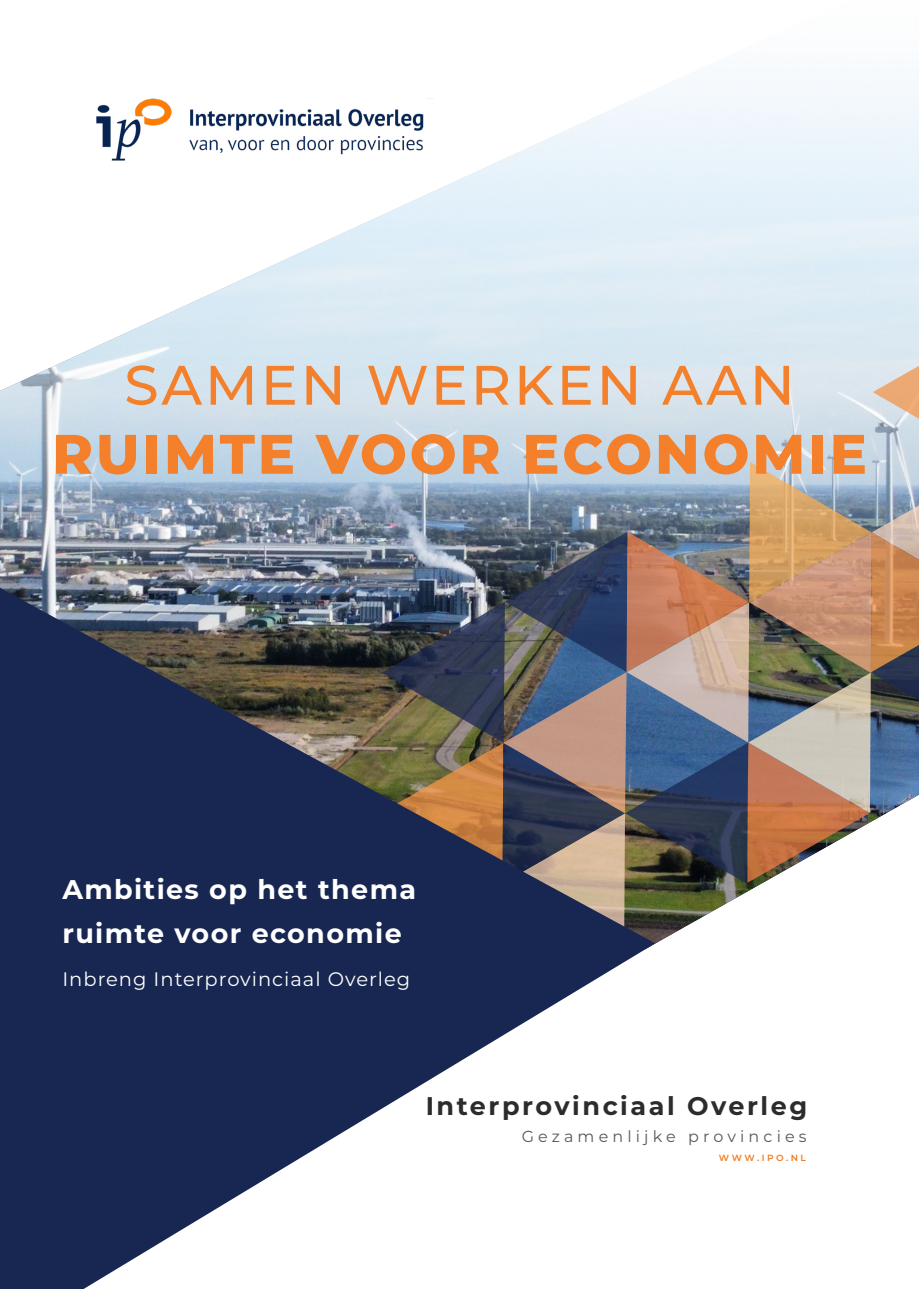
<style>
.page{position:relative;width:919px;height:1289px;background:#fff}
.page>*{position:absolute;margin:0;border:0;box-sizing:border-box;transform-origin:0 0}
.t1{font:800 55.5px "Montserrat";letter-spacing:.05em;color:#f4802b}
.t2{font:500 55.5px "Montserrat";letter-spacing:.05em;color:#f4802b}
.t3{font:700 27px "Montserrat";letter-spacing:.05em;color:#fff}
.t4{font:700 25.5px "Montserrat";letter-spacing:.1em;color:#2b2c2c}
.t5{font:19.5px "Montserrat";letter-spacing:.05em;color:#fff}
.t6{font:15.9px "Montserrat";letter-spacing:.26em;color:#57585a}
.t7{font:600 9px "Montserrat";letter-spacing:.28em;color:#f47b21}
</style>
<div class="page">
<img style="left:0;top:84px;width:918px;height:504px">
<img style="left:381px;top:322px;width:537px;height:622px">
<svg style="left:0;top:588px;width:655px;height:700px;fill:#182752"></svg>
<img style="left:90px;top:95px;width:343px;height:74px">
<p class="t2" style="left:124px;top:346px;width:672px">SAMEN WERKEN AAN</p>
<p class="t1" style="left:52px;top:413px;width:816px">RUIMTE VOOR ECONOMIE</p>
<p class="t3" style="left:62px;top:870px;width:355px">Ambities op het thema</p>
<p class="t3" style="left:62px;top:913px;width:341px">ruimte voor economie</p>
<p class="t5" style="left:62px;top:965px;width:349px">Inbreng Interprovinciaal Overleg</p>
<p class="t4" style="left:425px;top:1087px;width:383px">Interprovinciaal Overleg</p>
<p class="t7" style="left:718px;top:1151px;width:89px">WWW.IPO.NL</p>
<p class="t6" style="left:521px;top:1125px;width:286px">Gezamenlijke provincies</p>
</div>
